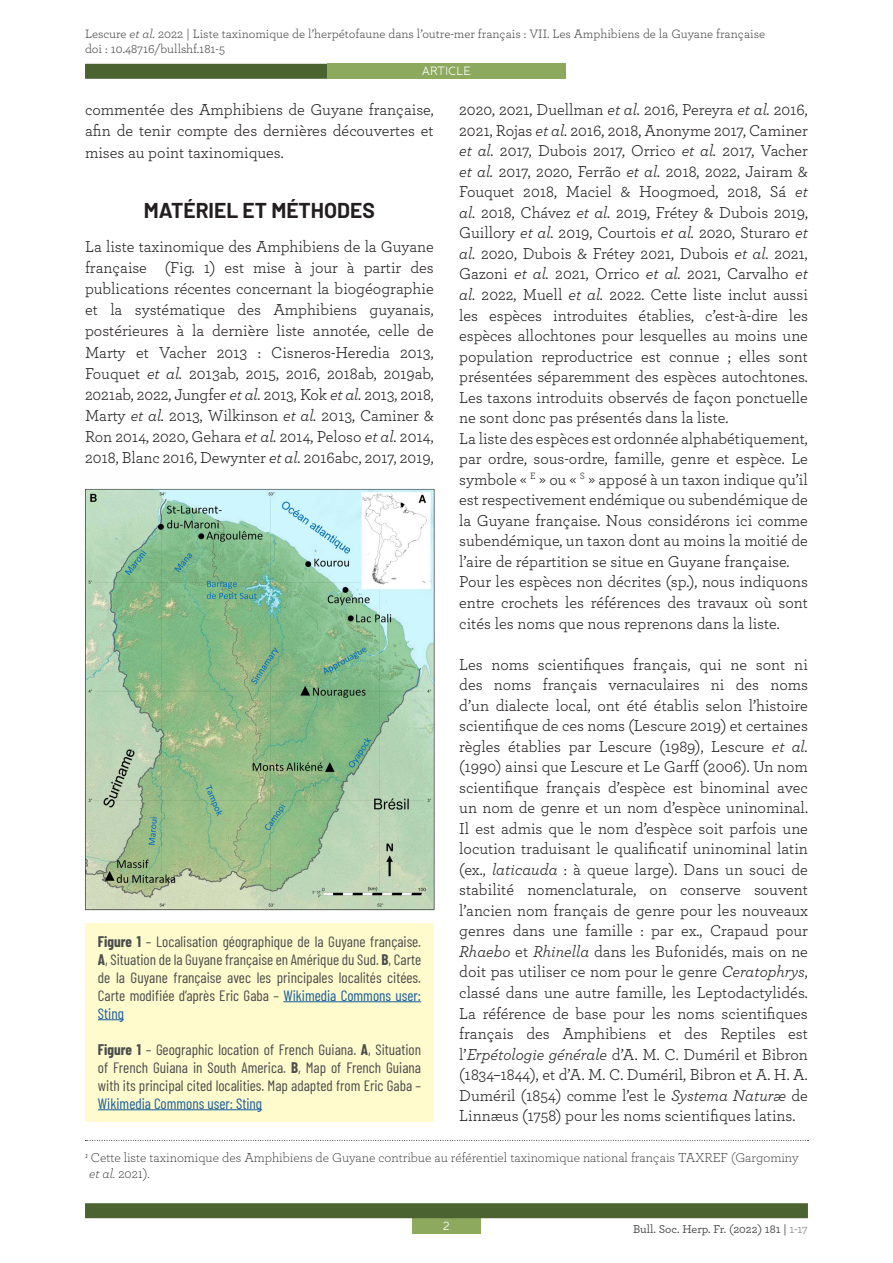
<style>
.page{position:relative;width:893px;height:1263px;background:#fff}
.page>*{position:absolute;margin:0;border:0;box-sizing:border-box;transform-origin:0 0}
.t1{font:700 21px "Barlow";color:#231f20}
.t2{font:16.5px/20.5px "Archer";color:#231f20;text-align:justify}
.t3{font:15px/18px "Barlow Condensed";color:#4b4c4d;text-align:justify}
.t4{font:15px "Barlow Condensed";color:#175d9e}
.t5{font:300 13.5px/16.2px "Archer";color:#231f20}
.t6{font:12.75px/15px "Archer";color:#4b4c4d}
.t7{font:500 12px "Archer";color:#4b4c4d}
.t8{font:12px "Banda";letter-spacing:-.015em;color:#fff}
.s1{font-style:italic}
.s2{font-weight:700}
.s3{color:#175d9e}
.s4{color:#939598}
</style>
<div class="page">
<div style="left:412px;top:1218px;width:68px;height:15px;background:#8da95e"></div>
<div style="left:85px;top:1203px;width:723px;height:15px;background:#4a6331"></div>
<div style="left:85px;top:64px;width:457px;height:15px;background:#4a6331"></div>
<div style="left:327px;top:64px;width:239px;height:15px;background:#8da95e"></div>
<svg style="left:85px;top:1140px;width:723px;height:1px"></svg>
<img style="left:85px;top:488px;width:350px;height:423px">
<div style="left:85px;top:923px;width:349px;height:198px;background:#fffbcc"></div>
<hr style="left:283px;top:1001px;width:138px;height:1px;background:#175d9e">
<svg style="left:98px;top:1019px;width:26px;height:1px"></svg>
<hr style="left:98px;top:1109px;width:164px;height:1px;background:#175d9e">
<p class="t6" style="left:85px;top:26px;width:682px">Lescure <span class="s1">et al.</span> 2022 | Liste taxinomique de l’herpétofaune dans l’outre-mer français : VII. Les Amphibiens de la Guyane française doi : 10.48716/bullshf.181-5</p>
<p class="t8" style="left:422px;top:64px;width:51px">ARTICLE</p>
<p class="t2" style="left:85px;top:98px;width:350px;line-height:21.1px">commentée des Amphibiens de Guyane française, afin de tenir compte des dernières découvertes et mises au point taxinomiques.</p>
<p class="t1" style="left:144px;top:195px;width:233px">MATÉRIEL ET MÉTHODES</p>
<p class="t2" style="left:85px;top:235px;width:350px;line-height:21.1px">La liste taxinomique des Amphibiens de la Guyane française (Fig. 1) est mise à jour à partir des publications récentes concernant la biogéographie et la systématique des Amphibiens guyanais, postérieures à la dernière liste annotée, celle de Marty et Vacher 2013 : Cisneros-Heredia 2013, Fouquet <span class="s1">et al.</span> 2013ab, 2015, 2016, 2018ab, 2019ab, 2021ab, 2022, Jungfer <span class="s1">et al.</span> 2013, Kok <span class="s1">et al.</span> 2013, 2018, Marty <span class="s1">et al.</span> 2013, Wilkinson <span class="s1">et al.</span> 2013, Caminer &amp; Ron 2014, 2020, Gehara <span class="s1">et al.</span> 2014, Peloso <span class="s1">et al.</span> 2014, 2018, Blanc 2016, Dewynter <span class="s1">et al.</span> 2016abc, 2017, 2019,</p>
<p class="t2" style="left:459px;top:99px;width:350px;text-align:left">2020, 2021, Duellman <span class="s1">et al.</span> 2016, Pereyra <span class="s1">et al.</span> 2016, 2021, Rojas <span class="s1">et al.</span> 2016, 2018, Anonyme 2017, Caminer <span class="s1">et al.</span> 2017, Dubois 2017, Orrico <span class="s1">et al.</span> 2017, Vacher <span class="s1">et al.</span> 2017, 2020, Ferrão <span class="s1">et al.</span> 2018, 2022, Jairam &amp; Fouquet 2018, Maciel &amp; Hoogmoed, 2018, Sá <span class="s1">et al.</span> 2018, Chávez <span class="s1">et al.</span> 2019, Frétey &amp; Dubois 2019, Guillory <span class="s1">et al.</span> 2019, Courtois <span class="s1">et al.</span> 2020, Sturaro <span class="s1">et al.</span> 2020, Dubois &amp; Frétey 2021, Dubois <span class="s1">et al.</span> 2021, Gazoni <span class="s1">et al.</span> 2021, Orrico <span class="s1">et al.</span> 2021, Carvalho <span class="s1">et al.</span> 2022, Muell <span class="s1">et al.</span> 2022. Cette liste inclut aussi les espèces introduites établies, c’est-à-dire les espèces allochtones pour lesquelles au moins une population reproductrice est connue ; elles sont présentées séparemment des espèces autochtones.<br>Les taxons introduits observés de façon ponctuelle ne sont donc pas présentés dans la liste.<br>La liste des espèces est ordonnée alphabétiquement, par ordre, sous-ordre, famille, genre et espèce. Le symbole « <sup>E</sup> » ou « <sup>S</sup> » apposé à un taxon indique qu’il est respectivement endémique ou subendémique de la Guyane française. Nous considérons ici comme subendémique, un taxon dont au moins la moitié de l’aire de répartition se situe en Guyane française.<br>Pour les espèces non décrites (sp.), nous indiquons entre crochets les références des travaux où sont cités les noms que nous reprenons dans la liste.</p>
<p class="t2" style="left:459px;top:653px;width:350px">Les noms scientifiques français, qui ne sont ni des noms français vernaculaires ni des noms d’un dialecte local, ont été établis selon l’histoire scientifique de ces noms (Lescure 2019) et certaines règles établies par Lescure (1989), Lescure <span class="s1">et al. </span>(1990) ainsi que Lescure et Le Garff (2006). Un nom scientifique français d’espèce est binominal avec un nom de genre et un nom d’espèce uninominal.<br>Il est admis que le nom d’espèce soit parfois une locution traduisant le qualificatif uninominal latin (ex., <span class="s1">laticauda</span> : à queue large). Dans un souci de stabilité nomenclaturale, on conserve souvent l’ancien nom français de genre pour les nouveaux genres dans une famille : par ex., Crapaud pour <span class="s1">Rhaebo</span> et <span class="s1">Rhinella</span> dans les Bufonidés, mais on ne doit pas utiliser ce nom pour le genre <span class="s1">Ceratophrys</span>, classé dans une autre famille, les Leptodactylidés.<br>La référence de base pour les noms scientifiques français des Amphibiens et des Reptiles est l’<span class="s1">Erpétologie générale</span> d’A. M. C. Duméril et Bibron (1834–1844), et d’A. M. C. Duméril, Bibron et A. H. A.<br>Duméril (1854) comme l’est le <span class="s1">Systema Naturæ</span> de Linnæus (1758) pour les noms scientifiques latins.</p>
<p class="t5" style="left:89px;top:1149px;width:711px;text-indent:-4px"><sup>1</sup> Cette liste taxinomique des Amphibiens de Guyane contribue au référentiel taxinomique national français TAXREF (Gargominy <span class="s1">et al.</span> 2021).</p>
<p class="t3" style="left:98px;top:931px;width:325px"><span class="s2">Figure 1</span> – Localisation géographique de la Guyane française.<br><span class="s2">A</span>, Situation de la Guyane française en Amérique du Sud. <span class="s2">B</span>, Carte de la Guyane française avec les principales localités citées.<br>Carte modifiée d’après Eric Gaba – <span class="s3">Wikimedia Commons user:<br>Sting</span></p>
<p class="t3" style="left:98px;top:1039px;width:325px"><span class="s2">Figure 1</span> – Geographic location of French Guiana. <span class="s2">A</span>, Situation of French Guiana in South America. <span class="s2">B</span>, Map of French Guiana with its principal cited localities. Map adapted from Eric Gaba –</p>
<p class="t4" style="left:98px;top:1092px;width:166px">Wikimedia Commons user: Sting</p>
<p class="t8" style="left:443px;top:1218px;width:8px">2</p>
<p class="t7" style="left:633px;top:1220px;width:176px">Bull. Soc. Herp. Fr. (2022) 181 | <span class="s4">1-17</span></p>
</div>
